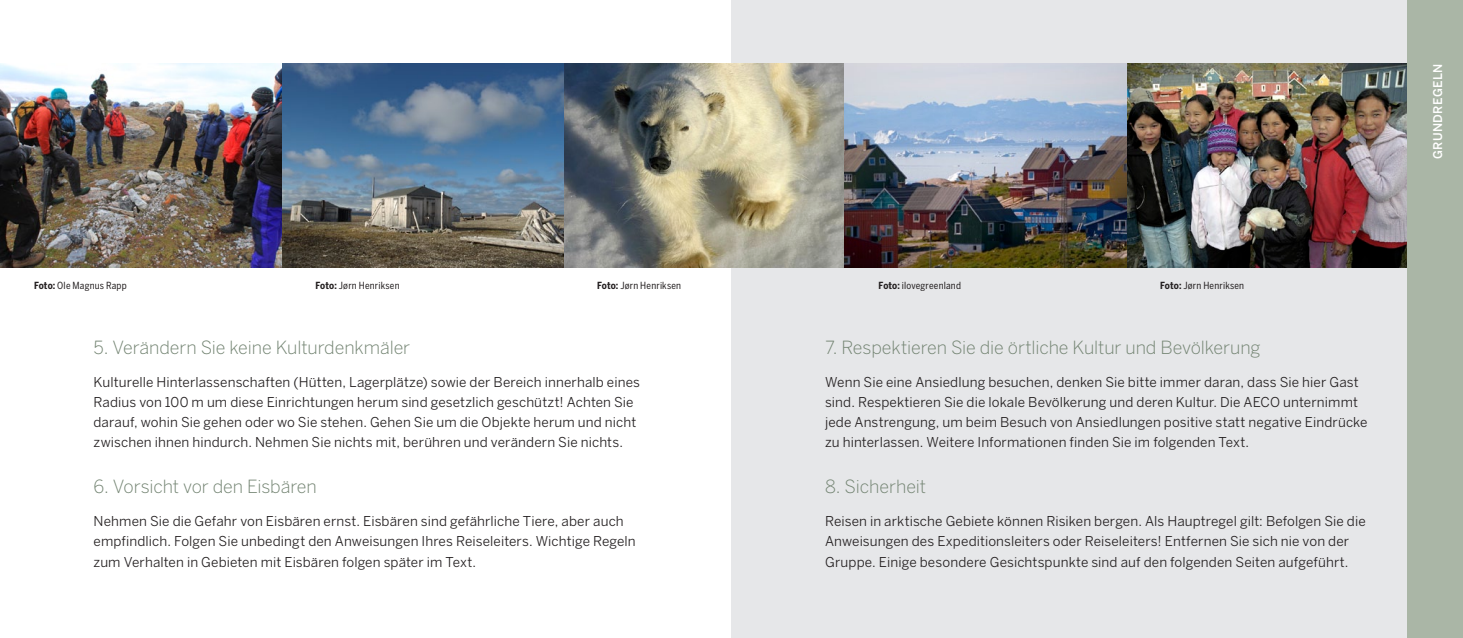
<style>
.page{position:relative;width:1463px;height:638px;background:#fff}
.page>*{position:absolute;margin:0;border:0;box-sizing:border-box;transform-origin:0 0}
.t1{font:300 18px "Benton Sans";letter-spacing:-.005em;color:#728371}
.t2{font:13.5px/20.2px "Benton Sans";letter-spacing:.01em;color:#231f20}
.t3{font:500 12px "Benton Sans";letter-spacing:.03em;color:#fff}
.t4{font:condensed 9.75px "Benton Sans";letter-spacing:.02em;color:#231f20}
.s1{font-weight:700}
</style>
<div class="page">
<div style="left:731px;top:0;width:732px;height:638px;background:#e6e7e9"></div>
<img style="left:563px;top:64px;width:844px;height:204px">
<img style="left:0;top:64px;width:563px;height:204px">
<div style="left:1407px;top:0;width:56px;height:638px;background:#aab6a6"></div>
<p class="t4" style="left:34px;top:280px;width:94px"><span class="s1">Foto:</span> Ole Magnus Rapp</p>
<p class="t4" style="left:315px;top:280px;width:86px"><span class="s1">Foto:</span> Jørn Henriksen</p>
<p class="t4" style="left:597px;top:280px;width:86px"><span class="s1">Foto:</span> Jørn Henriksen</p>
<p class="t4" style="left:878px;top:280px;width:84px"><span class="s1">Foto:</span> ilovegreenland</p>
<p class="t4" style="left:1160px;top:280px;width:86px"><span class="s1">Foto:</span> Jørn Henriksen</p>
<h1 class="t1" style="left:94px;top:336px;width:318px">5. Verändern Sie keine Kulturdenkmäler</h1>
<p class="t2" style="left:94px;top:371px;width:548px">Kulturelle Hinterlassenschaften (Hütten, Lagerplätze) sowie der Bereich innerhalb eines Radius von 100 m um diese Einrichtungen herum sind gesetzlich geschützt! Achten Sie darauf, wohin Sie gehen oder wo Sie stehen. Gehen Sie um die Objekte herum und nicht zwischen ihnen hindurch. Nehmen Sie nichts mit, berühren und verändern Sie nichts.</p>
<h1 class="t1" style="left:94px;top:476px;width:225px">6. Vorsicht vor den Eisbären</h1>
<p class="t2" style="left:94px;top:511px;width:544px">Nehmen Sie die Gefahr von Eisbären ernst. Eisbären sind gefährliche Tiere, aber auch empfindlich. Folgen Sie unbedingt den Anweisungen Ihres Reiseleiters. Wichtige Regeln zum Verhalten in Gebieten mit Eisbären folgen später im Text.</p>
<h1 class="t1" style="left:825px;top:336px;width:437px">7. Respektieren Sie die örtliche Kultur und Bevölkerung</h1>
<p class="t2" style="left:825px;top:371px;width:544px">Wenn Sie eine Ansiedlung besuchen, denken Sie bitte immer daran, dass Sie hier Gast sind. Respektieren Sie die lokale Bevölkerung und deren Kultur. Die AECO unternimmt jede Anstrengung, um beim Besuch von Ansiedlungen positive statt negative Eindrücke zu hinterlassen. Weitere Informationen finden Sie im folgenden Text.</p>
<h1 class="t1" style="left:825px;top:476px;width:103px">8. Sicherheit</h1>
<p class="t2" style="left:825px;top:511px;width:542px">Reisen in arktische Gebiete können Risiken bergen. Als Hauptregel gilt: Befolgen Sie die<br>Anweisungen des Expeditionsleiters oder Reiseleiters! Entfernen Sie sich nie von der<br>Gruppe. Einige besondere Gesichtspunkte sind auf den folgenden Seiten aufgeführt.</p>
<p class="t3" style="left:1430px;top:159px;width:97px;rotate:-90deg">grundregeln</p>
</div>
